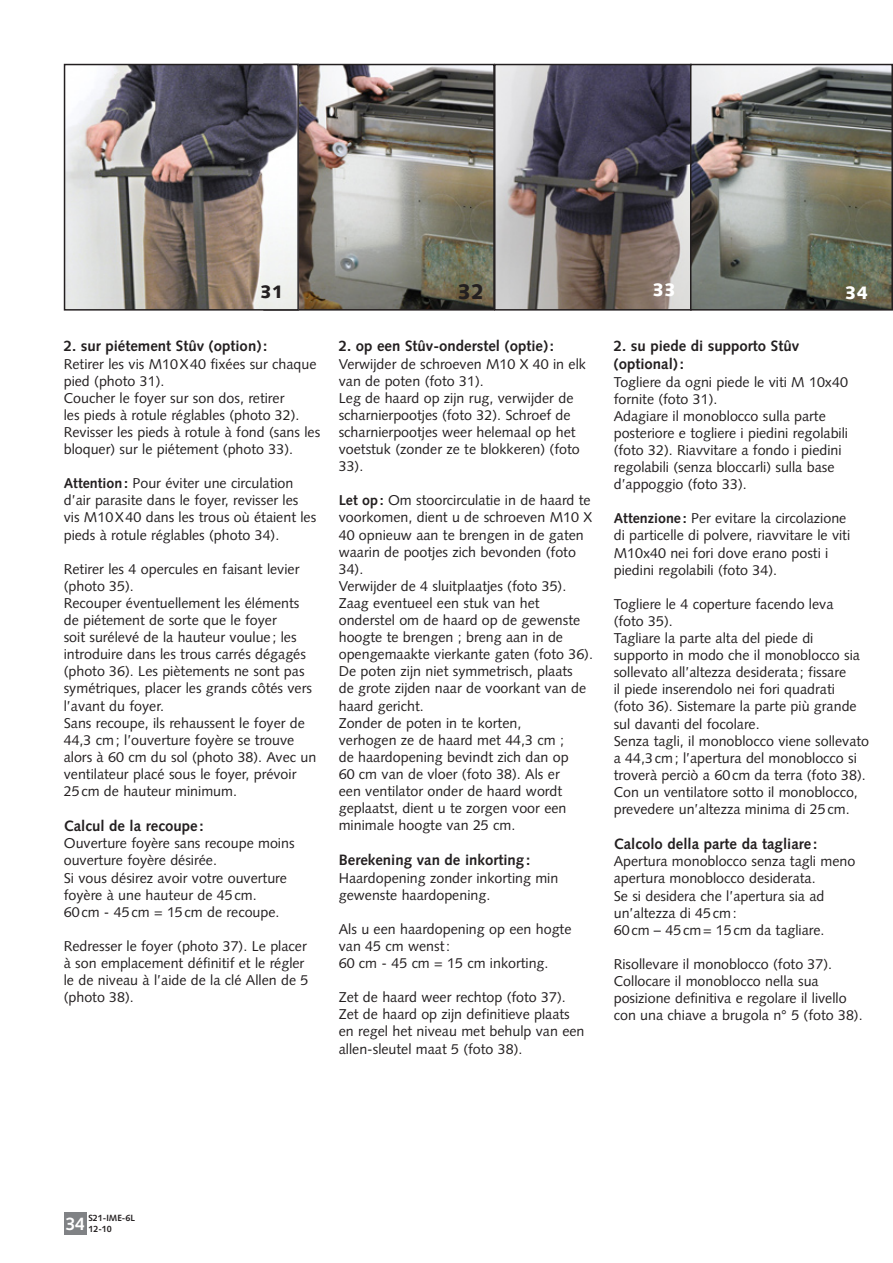
<style>
.page{position:relative;width:893px;height:1263px;background:#fff}
.page>*{position:absolute;margin:0;border:0;box-sizing:border-box;transform-origin:0 0}
.t1{font:900 21px "Syntax LT Std";color:#231f20}
.numeroDePhotoBlanc{font:900 18px "Syntax LT Std";color:#fff}
.numeroDePhotoNoir{font:900 18px "Syntax LT Std";color:#231f20}
.sous-titre_FR{font:700 15px/18px "Syntax LT Std";color:#231f20}
.Normal_FR{font:14.25px/17.1px "Syntax LT Std";color:#231f20}
.t2{font:700 9px/10.8px "Syntax LT Std";color:#231f20}
.s1{font-weight:700}
.s2{font-size:18px;color:#fff}
</style>
<div class="page">
<div style="left:64px;top:1212px;width:23px;height:23px;background:#808285"></div>
<img style="left:300px;top:67px;width:192px;height:241px">
<div style="left:263px;top:64px;width:232px;height:247px;border:2px solid #231f20"></div>
<svg style="left:63px;top:63px;width:237px;height:248px"></svg>
<svg style="left:493px;top:63px;width:199px;height:248px"></svg>
<svg style="left:693px;top:67px;width:197px;height:241px"></svg>
<div style="left:690px;top:64px;width:203px;height:247px;border:2px solid #231f20"></div>
<p class="numeroDePhotoNoir" style="left:260px;top:281px;width:25px">31</p>
<p class="t1" style="left:457px;top:279px;width:29px">32</p>
<p class="numeroDePhotoBlanc" style="left:652px;top:280px;width:25px">33</p>
<p class="numeroDePhotoBlanc" style="left:845px;top:282px;width:25px">34</p>
<p class="sous-titre_FR" style="left:64px;top:337px;width:205px">2. sur piétement Stûv (option):</p>
<p class="Normal_FR" style="left:64px;top:355px;width:254px">Retirer les vis M10X40 fixées sur chaque pied (photo 31).</p>
<p class="Normal_FR" style="left:64px;top:389px;width:258px">Coucher le foyer sur son dos, retirer<br>les pieds à rotule réglables (photo 32).<br>Revisser les pieds à rotule à fond (sans les bloquer) sur le piétement (photo 33).</p>
<p class="Normal_FR" style="left:64px;top:475px;width:254px"><span class="s1">Attention:</span> Pour éviter une circulation d’air parasite dans le foyer, revisser les vis M10X40 dans les trous où étaient les pieds à rotule réglables (photo 34).</p>
<p class="Normal_FR" style="left:64px;top:560px;width:237px">Retirer les 4 opercules en faisant levier (photo 35).</p>
<p class="Normal_FR" style="left:64px;top:594px;width:250px">Recouper éventuellement les éléments de piétement de sorte que le foyer<br>soit surélevé de la hauteur voulue; les introduire dans les trous carrés dégagés (photo 36). Les piètements ne sont pas symétriques, placer les grands côtés vers l’avant du foyer.</p>
<p class="Normal_FR" style="left:64px;top:714px;width:254px">Sans recoupe, ils rehaussent le foyer de 44,3 cm; l’ouverture foyère se trouve alors à 60 cm du sol (photo 38). Avec un ventilateur placé sous le foyer, prévoir 25cm de hauteur minimum.</p>
<p class="sous-titre_FR" style="left:64px;top:817px;width:141px">Calcul de la recoupe:</p>
<p class="Normal_FR" style="left:64px;top:835px;width:232px">Ouverture foyère sans recoupe moins ouverture foyère désirée.</p>
<p class="Normal_FR" style="left:64px;top:869px;width:225px">Si vous désirez avoir votre ouverture foyère à une hauteur de 45cm.</p>
<p class="Normal_FR" style="left:64px;top:903px;width:217px">60cm - 45cm = 15cm de recoupe.</p>
<p class="Normal_FR" style="left:64px;top:937px;width:246px">Redresser le foyer (photo 37). Le placer à son emplacement définitif et le régler le de niveau à l’aide de la clé Allen de 5 (photo 38).</p>
<p class="sous-titre_FR" style="left:339px;top:337px;width:217px">2. op een Stûv-onderstel (optie):</p>
<p class="Normal_FR" style="left:339px;top:355px;width:249px">Verwijder de schroeven M10 X 40 in elk van de poten (foto 31).</p>
<p class="Normal_FR" style="left:339px;top:389px;width:242px">Leg de haard op zijn rug, verwijder de scharnierpootjes (foto 32). Schroef de scharnierpootjes weer helemaal op het voetstuk (zonder ze te blokkeren) (foto<br>33).</p>
<p class="Normal_FR" style="left:339px;top:492px;width:255px"><span class="s1">Let op:</span> Om stoorcirculatie in de haard te voorkomen, dient u de schroeven M10 X<br>40 opnieuw aan te brengen in de gaten waarin de pootjes zich bevonden (foto<br>34).</p>
<p class="Normal_FR" style="left:339px;top:577px;width:229px">Verwijder de 4 sluitplaatjes (foto 35).</p>
<p class="Normal_FR" style="left:339px;top:594px;width:256px">Zaag eventueel een stuk van het onderstel om de haard op de gewenste hoogte te brengen ; breng aan in de opengemaakte vierkante gaten (foto 36).<br>De poten zijn niet symmetrisch, plaats<br>de grote zijden naar de voorkant van de haard gericht.</p>
<p class="Normal_FR" style="left:339px;top:714px;width:231px">Zonder de poten in te korten, verhogen ze de haard met 44,3 cm ; de haardopening bevindt zich dan op<br>60 cm van de vloer (foto 38). Als er een ventilator onder de haard wordt geplaatst, dient u te zorgen voor een minimale hoogte van 25 cm.</p>
<p class="sous-titre_FR" style="left:339px;top:851px;width:193px">Berekening van de inkorting:</p>
<p class="Normal_FR" style="left:339px;top:869px;width:221px">Haardopening zonder inkorting min gewenste haardopening.</p>
<p class="Normal_FR" style="left:339px;top:920px;width:234px">Als u een haardopening op een hogte van 45 cm wenst:</p>
<p class="Normal_FR" style="left:339px;top:954px;width:211px">60 cm - 45 cm = 15 cm inkorting.</p>
<p class="Normal_FR" style="left:339px;top:989px;width:247px">Zet de haard weer rechtop (foto 37).<br>Zet de haard op zijn definitieve plaats en regel het niveau met behulp van een allen-sleutel maat 5 (foto 38).</p>
<p class="sous-titre_FR" style="left:614px;top:337px;width:187px">2. su piede di supporto Stûv (optional):</p>
<p class="Normal_FR" style="left:614px;top:373px;width:236px">Togliere da ogni piede le viti M 10x40 fornite (foto 31).</p>
<p class="Normal_FR" style="left:614px;top:407px;width:236px">Adagiare il monoblocco sulla parte posteriore e togliere i piedini regolabili (foto 32). Riavvitare a fondo i piedini regolabili (senza bloccarli) sulla base d’appoggio (foto 33).</p>
<p class="Normal_FR" style="left:614px;top:510px;width:238px"><span class="s1">Attenzione:</span> Per evitare la circolazione di particelle di polvere, riavvitare le viti M10x40 nei fori dove erano posti i piedini regolabili (foto 34).</p>
<p class="Normal_FR" style="left:614px;top:595px;width:221px">Togliere le 4 coperture facendo leva (foto 35).</p>
<p class="Normal_FR" style="left:614px;top:630px;width:248px">Tagliare la parte alta del piede di supporto in modo che il monoblocco sia sollevato all’altezza desiderata; fissare<br>il piede inserendolo nei fori quadrati (foto 36). Sistemare la parte più grande sul davanti del focolare.</p>
<p class="Normal_FR" style="left:614px;top:732px;width:257px">Senza tagli, il monoblocco viene sollevato a 44,3cm; l’apertura del monoblocco si troverà perciò a 60cm da terra (foto 38).<br>Con un ventilatore sotto il monoblocco, prevedere un’altezza minima di 25cm.</p>
<p class="sous-titre_FR" style="left:614px;top:835px;width:205px">Calcolo della parte da tagliare:</p>
<p class="Normal_FR" style="left:614px;top:853px;width:243px">Apertura monoblocco senza tagli meno apertura monoblocco desiderata.</p>
<p class="Normal_FR" style="left:614px;top:887px;width:212px">Se si desidera che l’apertura sia ad un’altezza di 45cm:</p>
<p class="Normal_FR" style="left:614px;top:921px;width:212px">60cm – 45cm= 15cm da tagliare.</p>
<p class="Normal_FR" style="left:614px;top:955px;width:250px">Risollevare il monoblocco (foto 37).<br>Collocare il monoblocco nella sua posizione definitiva e regolare il livello con una chiave a brugola n° 5 (foto 38).</p>
<p class="t2" style="left:65px;top:1212px;width:71px;text-indent:23px">S21-IME-6L<br><span class="s2">34</span> 12-10</p>
</div>
